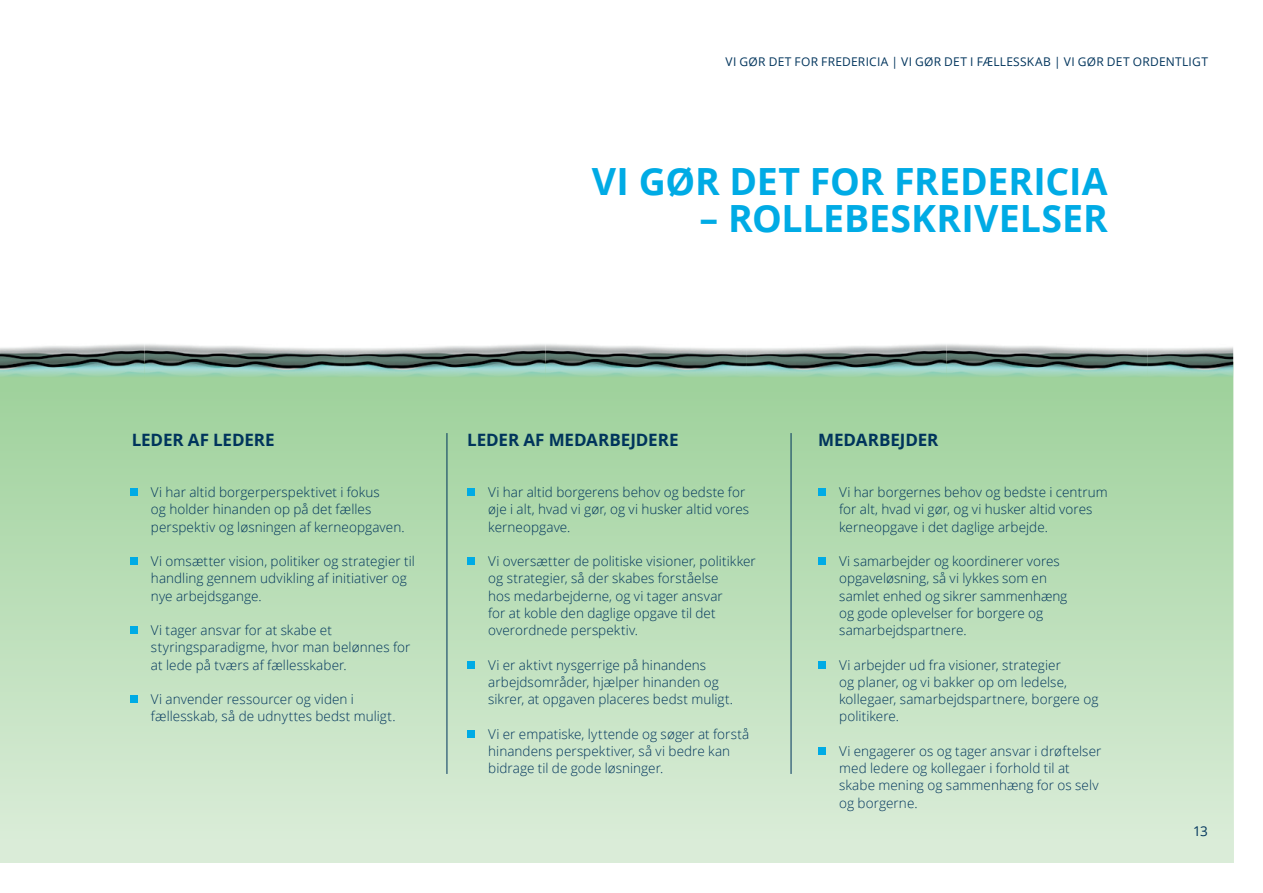
<style>
.page{position:relative;width:1263px;height:893px;background:#fff}
.page>*{position:absolute;margin:0;border:0;box-sizing:border-box;transform-origin:0 0}
.t1{font:700 37.5px "Open Sans";color:#00abe5}
.t2{font:700 16.95px "Open Sans";letter-spacing:-.005em;color:#00345c}
.FK_brød{font:300 13.5px/17.2px "Open Sans";letter-spacing:.005em;color:#00345c}
.t3{font:13.5px "Open Sans";color:#00345c}
.t4{font:12px "Open Sans";letter-spacing:.02em;color:#00345c}
</style>
<div class="page">
<div style="left:0;top:362px;width:1233px;height:501px;background:linear-gradient(to bottom,#9cd099,#dcedda)"></div>
<img style="left:0;top:344px;width:1233px;height:33px">
<div style="left:130px;top:488px;width:8px;height:8px;background:#00abe5"></div>
<div style="left:130px;top:557px;width:8px;height:8px;background:#00abe5"></div>
<div style="left:130px;top:626px;width:8px;height:8px;background:#00abe5"></div>
<div style="left:130px;top:695px;width:8px;height:8px;background:#00abe5"></div>
<div style="left:467px;top:488px;width:8px;height:8px;background:#00abe5"></div>
<div style="left:467px;top:557px;width:8px;height:8px;background:#00abe5"></div>
<div style="left:467px;top:661px;width:8px;height:8px;background:#00abe5"></div>
<div style="left:467px;top:730px;width:8px;height:8px;background:#00abe5"></div>
<div style="left:818px;top:488px;width:8px;height:8px;background:#00abe5"></div>
<div style="left:818px;top:557px;width:8px;height:8px;background:#00abe5"></div>
<div style="left:818px;top:661px;width:8px;height:8px;background:#00abe5"></div>
<div style="left:818px;top:747px;width:8px;height:8px;background:#00abe5"></div>
<hr style="left:447px;top:433px;width:1px;height:341px;background:#00345c">
<hr style="left:791px;top:433px;width:1px;height:341px;background:#00345c">
<p class="t4" style="left:726px;top:53px;width:484px">VI GØR DET FOR FREDERICIA | VI GØR DET I FÆLLESSKAB | VI GØR DET ORDENTLIGT</p>
<h2 class="t1" style="left:592px;top:155px;width:517px">VI GØR DET FOR FREDERICIA</h2>
<h2 class="t1" style="left:700px;top:192px;width:410px">– ROLLEBESKRIVELSER</h2>
<h3 class="t2" style="left:132px;top:428px;width:145px">LEDER AF LEDERE</h3>
<h3 class="t2" style="left:467px;top:428px;width:213px">LEDER AF MEDARBEJDERE</h3>
<h3 class="t2" style="left:818px;top:428px;width:122px">MEDARBEJDER</h3>
<p class="FK_brød" style="left:151px;top:483px;width:255px">Vi har altid borgerperspektivet i fokus<br>og holder hinanden op på det fælles perspektiv og løsningen af kerneopgaven.</p>
<p class="FK_brød" style="left:151px;top:552px;width:265px">Vi omsætter vision, politiker og strategier til handling gennem udvikling af initiativer og nye arbejdsgange.</p>
<p class="FK_brød" style="left:151px;top:621px;width:261px">Vi tager ansvar for at skabe et styringsparadigme, hvor man belønnes for at lede på tværs af fællesskaber.</p>
<p class="FK_brød" style="left:151px;top:690px;width:246px">Vi anvender ressourcer og viden i fællesskab, så de udnyttes bedst muligt.</p>
<p class="FK_brød" style="left:488px;top:483px;width:262px">Vi har altid borgerens behov og bedste for øje i alt, hvad vi gør, og vi husker altid vores kerneopgave.</p>
<p class="FK_brød" style="left:488px;top:552px;width:269px">Vi oversætter de politiske visioner, politikker og strategier, så der skabes forståelse<br>hos medarbejderne, og vi tager ansvar<br>for at koble den daglige opgave til det overordnede perspektiv.</p>
<p class="FK_brød" style="left:488px;top:656px;width:246px">Vi er aktivt nysgerrige på hinandens arbejdsområder, hjælper hinanden og sikrer, at opgaven placeres bedst muligt.</p>
<p class="FK_brød" style="left:488px;top:725px;width:263px">Vi er empatiske, lyttende og søger at forstå hinandens perspektiver, så vi bedre kan bidrage til de gode løsninger.</p>
<p class="FK_brød" style="left:839px;top:483px;width:270px">Vi har borgernes behov og bedste i centrum for alt, hvad vi gør, og vi husker altid vores kerneopgave i det daglige arbejde.</p>
<p class="FK_brød" style="left:839px;top:552px;width:230px">Vi samarbejder og koordinerer vores opgaveløsning, så vi lykkes som en samlet enhed og sikrer sammenhæng og gode oplevelser for borgere og samarbejdspartnere.</p>
<p class="FK_brød" style="left:839px;top:656px;width:261px">Vi arbejder ud fra visioner, strategier<br>og planer, og vi bakker op om ledelse, kollegaer, samarbejdspartnere, borgere og politikere.</p>
<p class="FK_brød" style="left:839px;top:742px;width:264px">Vi engagerer os og tager ansvar i drøftelser med ledere og kollegaer i forhold til at skabe mening og sammenhæng for os selv og borgerne.</p>
<p class="t3" style="left:1193px;top:822px;width:16px">13</p>
</div>
